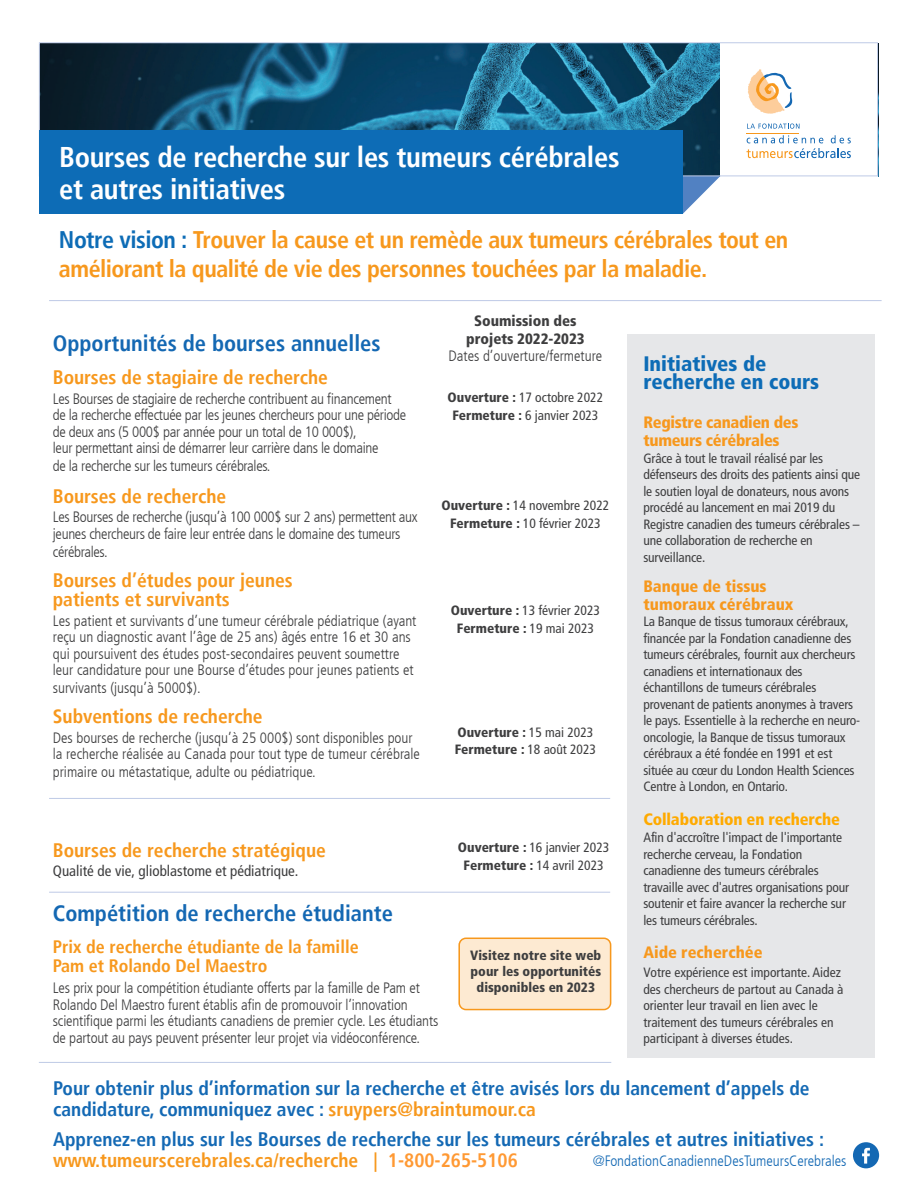
<style>
.page{position:relative;width:918px;height:1188px;background:#fff}
.page>*{position:absolute;margin:0;border:0;box-sizing:border-box;transform-origin:0 0}
.t1{font:700 condensed 28.5px "Frutiger LT";letter-spacing:-.01em;color:#fff}
.t2{font:700 condensed 24px "Frutiger LT";letter-spacing:-.02em;color:#f7981d}
.t3{font:700 condensed 22.5px "Frutiger LT";color:#1468b3}
.t4{font:900 condensed 21px/18.1px "Frutiger LT";color:#0d6cb6}
.t5{font:700 condensed 19.5px/21px "Frutiger LT";color:#1469b4}
.t6{font:700 condensed 19.5px "Frutiger LT";color:#f7981d}
.t7{font:700 condensed 18px "Frutiger LT";color:#f7981d}
.t8{font:900 condensed 16.5px/18px "Frutiger LT";color:#f7981d}
.t9{font:900 condensed 16.5px/18px "Frutiger LT";letter-spacing:-.02em;color:#f7981d}
.t10{font:900 condensed 16.5px "Frutiger LT";letter-spacing:-.01em;color:#fa0}
.t11{font:300 condensed 15px/16.5px "Frutiger LT";letter-spacing:-.01em;color:#3e3e3f}
.t12{font:900 condensed 15px/17.5px "Frutiger LT";color:#3e3e3f;text-align:center}
.t13{font:300 condensed 15px "Frutiger LT";color:#1469b4}
.t14{font:condensed 15px "Frutiger LT";color:#3e3e3f}
.t15{font:condensed 13.5px/16.5px "Frutiger LT";letter-spacing:-.01em;color:#3e3e3f;text-align:center}
.t16{font:900 condensed 13.5px/16.2px "Frutiger LT";color:#3e3e3f}
.s1{color:#0d6cb6}
.s2{font-weight:300}
.s3{font-weight:900}
.s4{font-weight:400}
.s5{color:#f7981d}
.s6{color:#f93}
</style>
<div class="page">
<img style="left:41px;top:44px;width:679px;height:130px">
<svg style="left:683px;top:176px;width:38px;height:38px"></svg>
<hr style="left:49px;top:300px;width:833px;height:1px;background:#becae6">
<hr style="left:49px;top:798px;width:561px;height:1px;background:#becae6">
<hr style="left:49px;top:892px;width:561px;height:1px;background:#becae6">
<hr style="left:39px;top:1062px;width:572px;height:1px;background:#becae6">
<div style="left:39px;top:42px;width:839px;height:134px;border:1px solid #becae6"></div>
<div style="left:39px;top:131px;width:644px;height:83px;background:#0d6cb6"></div>
<div style="left:628px;top:334px;width:247px;height:724px;background:#e6e7e9"></div>
<svg style="left:853px;top:1142px;width:26px;height:26px"></svg>
<div style="left:458px;top:938px;width:153px;height:72px;background:#fdead2;border-radius:7px"></div>
<div style="left:458px;top:938px;width:153px;height:72px;border:2px solid #f7981d;border-radius:7px"></div>
<svg style="left:747px;top:124px;width:53px;height:5px"></svg>
<hr style="left:747px;top:133px;width:52px;height:1px;background:#f7981d">
<svg style="left:746px;top:135px;width:105px;height:23px"></svg>
<svg style="left:748px;top:69px;width:45px;height:45px"></svg>
<p class="t1" style="left:59px;top:141px;width:562px">Bourses de recherche sur les tumeurs cérébrales</p>
<p class="t1" style="left:59px;top:172px;width:228px">et autres initiatives</p>
<p class="t2" style="left:59px;top:226px;width:731px"><span class="s1">Notre vision :</span> Trouver la cause et un remède aux tumeurs cérébrales tout en</p>
<p class="t2" style="left:59px;top:255px;width:650px">améliorant la qualité de vie des personnes touchées par la maladie.</p>
<p class="t3" style="left:53px;top:329px;width:329px">Opportunités de bourses annuelles</p>
<p class="t6" style="left:53px;top:366px;width:277px">Bourses de stagiaire de recherche</p>
<p class="t11" style="left:53px;top:391px;width:340px">Les Bourses de stagiaire de recherche contribuent au financement</p>
<p class="t11" style="left:53px;top:407px;width:355px">de la recherche effectuée par les jeunes chercheurs pour une période</p>
<p class="t11" style="left:53px;top:424px;width:305px">de deux ans (5 000$ par année pour un total de 10 000$),</p>
<p class="t11" style="left:53px;top:440px;width:327px">leur permettant ainsi de démarrer leur carrière dans le domaine</p>
<p class="t11" style="left:53px;top:458px;width:219px">de la recherche sur les tumeurs cérébrales.</p>
<p class="t6" style="left:53px;top:485px;width:175px">Bourses de recherche</p>
<p class="t11" style="left:53px;top:509px;width:366px">Les Bourses de recherche (jusqu’à 100 000$ sur 2 ans) permettent aux jeunes chercheurs de faire leur entrée dans le domaine des tumeurs</p>
<p class="t11" style="left:53px;top:544px;width:56px">cérébrales.</p>
<p class="t6" style="left:53px;top:569px;width:242px">Bourses d’études pour jeunes</p>
<p class="t6" style="left:53px;top:588px;width:179px">patients et survivants</p>
<p class="t11" style="left:53px;top:613px;width:365px">Les patient et survivants d’une tumeur cérébrale pédiatrique (ayant reçu un diagnostic avant l’âge de 25 ans) âgés entre 16 et 30 ans qui poursuivent des études post-secondaires peuvent soumettre leur candidature pour une Bourse d’études pour jeunes patients et</p>
<p class="t11" style="left:53px;top:680px;width:149px">survivants (jusqu’à 5000$).</p>
<p class="t6" style="left:53px;top:705px;width:211px">Subventions de recherche</p>
<p class="t11" style="left:53px;top:730px;width:369px">Des bourses de recherche (jusqu’à 25 000$) sont disponibles pour la recherche réalisée au Canada pour tout type de tumeur cérébrale</p>
<p class="t11" style="left:53px;top:764px;width:265px">primaire ou métastatique, adulte ou pédiatrique.</p>
<p class="t12" style="left:449px;top:312px;width:155px">Soumission des projets 2022-2023<br><span class="s2">Dates d’ouverture/fermeture</span></p>
<p class="t15" style="left:448px;top:389px;width:157px;line-height:17.5px"><span class="s3">Ouverture :</span> 17 octobre 2022<br><span class="s3">Fermeture :</span> 6 janvier 2023</p>
<p class="t15" style="left:441px;top:497px;width:169px;line-height:17.5px"><span class="s3">Ouverture :</span> 14 novembre 2022<br><span class="s3">Fermeture :</span> 10 février 2023</p>
<p class="t15" style="left:451px;top:602px;width:151px;line-height:17.5px"><span class="s3">Ouverture :</span> 13 février 2023<br><span class="s3">Fermeture :</span> 19 mai 2023</p>
<p class="t16" style="left:455px;top:723px;width:143px;line-height:17.5px">Ouverture : <span class="s4">15 mai 2023<br></span>Fermeture : <span class="s4">18 août 2023</span></p>
<p class="t6" style="left:53px;top:839px;width:275px">Bourses de recherche stratégique</p>
<p class="t14" style="left:53px;top:863px;width:247px">Qualité de vie, glioblastome et pédiatrique.</p>
<p class="t3" style="left:53px;top:900px;width:342px">Compétition de recherche étudiante</p>
<p class="t7" style="left:53px;top:936px;width:307px">Prix de recherche étudiante de la famille</p>
<p class="t7" style="left:53px;top:956px;width:216px">Pam et Rolando Del Maestro</p>
<p class="t11" style="left:53px;top:980px;width:387px">Les prix pour la compétition étudiante offerts par la famille de Pam et Rolando Del Maestro furent établis afin de promouvoir l’innovation scientifique parmi les étudiants canadiens de premier cycle. Les étudiants de partout au pays peuvent présenter leur projet via vidéoconférence.</p>
<p class="t15" style="left:458px;top:839px;width:153px;line-height:17.5px"><span class="s3">Ouverture :</span> 16 janvier 2023<br><span class="s3">Fermeture :</span> 14 avril 2023</p>
<p class="t16" style="left:470px;top:947px;width:133px;text-align:center">Visitez notre site web pour les opportunités disponibles en 2023</p>
<p class="t4" style="left:643px;top:355px;width:177px">Initiatives de recherche en cours</p>
<p class="t9" style="left:643px;top:414px;width:157px">Registre canadien des tumeurs cérébrales</p>
<p class="t15" style="left:643px;top:450px;width:218px;text-align:left">Grâce à tout le travail réalisé par les défenseurs des droits des patients ainsi que le soutien loyal de donateurs, nous avons procédé au lancement en mai 2019 du Registre canadien des tumeurs cérébrales – une collaboration de recherche en surveillance.</p>
<p class="t8" style="left:643px;top:577px;width:152px">Banque de tissus tumoraux cérébraux</p>
<p class="t15" style="left:643px;top:614px;width:218px;text-align:left">La Banque de tissus tumoraux cérébraux, financée par la Fondation canadienne des tumeurs cérébrales, fournit aux chercheurs canadiens et internationaux des échantillons de tumeurs cérébrales provenant de patients anonymes à travers le pays. Essentielle à la recherche en neuro&shy;oncologie, la Banque de tissus tumoraux cérébraux a été fondée en 1991 et est située au cœur du London Health Sciences Centre à London, en Ontario.</p>
<p class="t10" style="left:643px;top:809px;width:198px">Collaboration en recherche</p>
<p class="t15" style="left:643px;top:830px;width:207px;text-align:left">Afin d'accroître l'impact de l'importante recherche cerveau, la Fondation canadienne des tumeurs cérébrales travaille avec d'autres organisations pour soutenir et faire avancer la recherche sur les tumeurs cérébrales.</p>
<p class="t8" style="left:643px;top:943px;width:121px">Aide recherchée</p>
<p class="t15" style="left:643px;top:965px;width:202px;text-align:left">Votre expérience est importante. Aidez des chercheurs de partout au Canada à orienter leur travail en lien avec le traitement des tumeurs cérébrales en participant à diverses études.</p>
<p class="t5" style="left:53px;top:1077px;width:758px">Pour obtenir plus d’information sur la recherche et être avisés lors du lancement d’appels de candidature, communiquez avec : <span class="s5">sruypers@braintumour.ca</span></p>
<p class="t5" style="left:53px;top:1128px;width:773px">Apprenez-en plus sur les Bourses de recherche sur les tumeurs cérébrales et autres initiatives : <span class="s5">www.tumeurscerebrales.ca/recherche |</span> <span class="s6">1-800-265-5106</span></p>
<p class="t13" style="left:593px;top:1153px;width:255px">@FondationCanadienneDesTumeursCerebrales</p>
</div>
